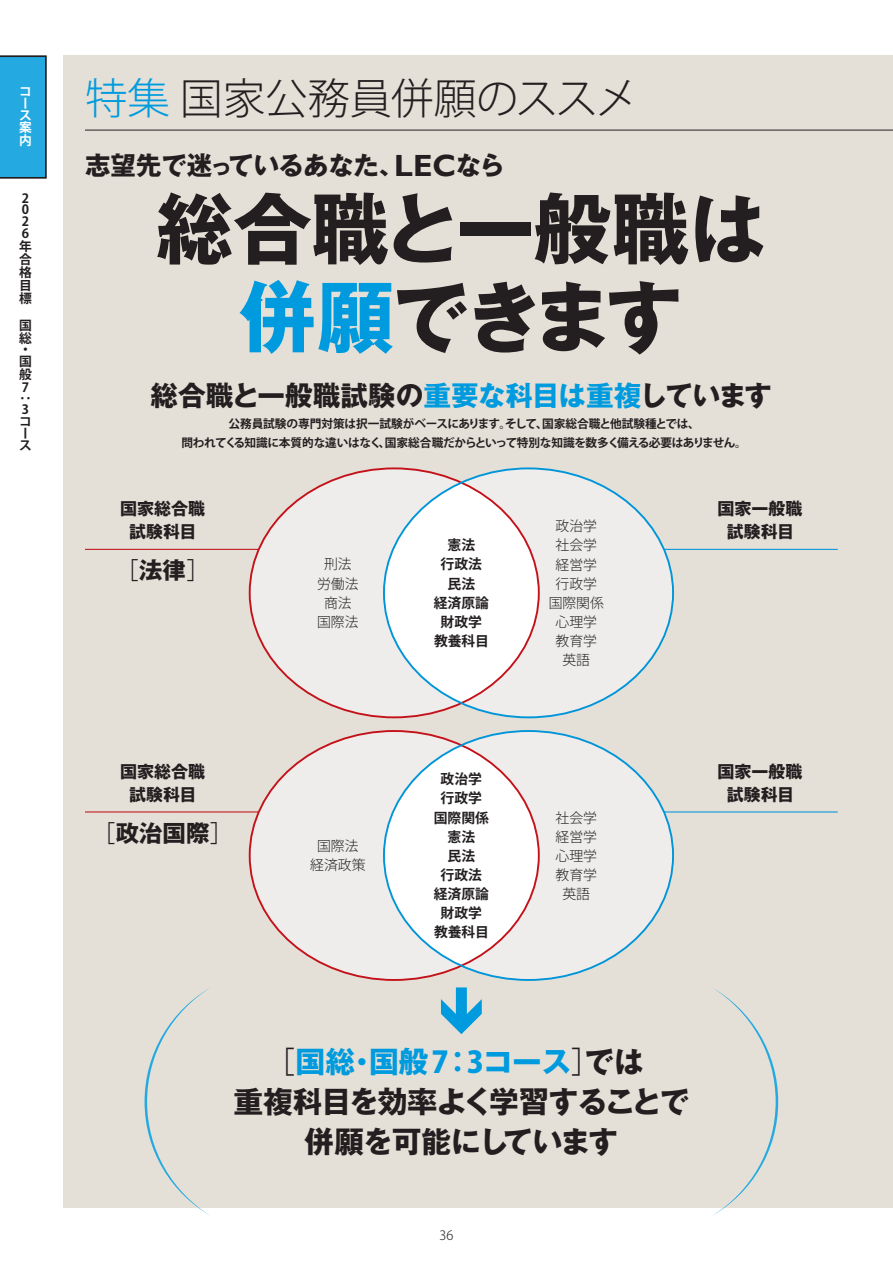
<style>
.page{position:relative;width:893px;height:1263px;background:#fff}
.page>*{position:absolute;margin:0;border:0;box-sizing:border-box;transform-origin:0 0}
.t1{font:77.55px/88.2px "Gothic MB101 Pro Bold 90 msp RKSJ H";letter-spacing:-.015em;color:#231f20;text-align:center}
.t2{font:42.45px "Koz Go Pro Light 90 msp RKSJ H";color:#231f20}
.t3{font:29.7px/40.3px "Gothic MB101 Pro Bold 90 msp RKSJ H";letter-spacing:-.03em;color:#231f20;text-align:center}
.t4{font:27.6px "Gothic MB101 Pro Bold 90 msp RKSJ H";color:#231f20}
.t5{font:25.5px "Gothic MB101 Pro Bold 90 msp RKSJ H";letter-spacing:-.01em;color:#231f20}
.t6{font:23.4px "Gothic MB101 Pro Bold 90 msp RKSJ H";color:#231f20}
.t7{font:23.4px "Gothic MB101 Pro Light 90 msp RKSJ H";color:#231f20}
.t8{font:16.95px/23.4px "Gothic MB101 Pro Bold 90 msp RKSJ H";color:#231f20;text-align:center}
.t9{font:13.8px/19.2px "Koz Go Pro Light 90 msp RKSJ H";color:#231f20;text-align:center}
.t10{font:13.8px/19.2px "Koz Go Pro Bold 90 msp RKSJ H";color:#231f20;text-align:center}
.t11{font:12.75px/13px "Koz Go Pro Bold 90 msp RKSJ H";color:#231f20}
.t12{font:12.75px/12.1px "Koz Go Pro Bold 90 msp RKSJ H";color:#fff}
.t13{font:12.75px "Koz Go Pro Light 90 msp RKSJ H";color:#231f20}
.t14{font:11.7px/18px "Koz Go Pro Bold 90 msp RKSJ H";letter-spacing:-.02em;color:#231f20;text-align:center}
.s1{color:#009bde}
.s2{font-size:21.3px}
.s3{font-family:"Gill Sans";font-weight:700;font-size:30.6px}
.s4{font-family:"Gothic MB101 Pro Bold 90 msp RKSJ H"}
.s5{font-family:"Gothic MB101 Pro Light 90 msp RKSJ H"}
.s6{font-family:"Koz Go Pro Heavy 90 msp RKSJ H";color:#009bde}
.s7{font-family:"Koz Go Pro Bold 90 msp RKSJ H";color:#009bde}
</style>
<div class="page">
<div style="left:64px;top:55px;width:829px;height:1153px;background:#e5e0d7"></div>
<hr style="left:85px;top:130px;width:808px;height:1px;background:#231f20">
<hr style="left:649px;top:549px;width:189px;height:1px;background:#0095d9">
<hr style="left:649px;top:811px;width:189px;height:2px;background:#0095d9">
<hr style="left:85px;top:549px;width:188px;height:1px;background:#c4121a">
<hr style="left:85px;top:811px;width:188px;height:2px;background:#c4121a">
<div style="left:250px;top:468px;width:289px;height:249px;background:#efedec;border-radius:50%"></div>
<div style="left:384px;top:468px;width:289px;height:249px;background:#efedec;border-radius:50%"></div>
<div style="left:384px;top:483px;width:155px;height:220px;background:#fff;border-radius:50%"></div>
<div style="left:250px;top:731px;width:289px;height:249px;background:#efedec;border-radius:50%"></div>
<div style="left:384px;top:731px;width:289px;height:249px;background:#efedec;border-radius:50%"></div>
<div style="left:384px;top:745px;width:155px;height:221px;background:#fff;border-radius:50%"></div>
<svg style="left:441px;top:987px;width:41px;height:47px"></svg>
<svg style="left:145px;top:988px;width:65px;height:227px"></svg>
<svg style="left:713px;top:988px;width:65px;height:227px"></svg>
<svg style="left:0;top:55px;width:47px;height:124px;background:#26a2d5"></svg>
<p class="t12" style="left:19px;top:87px;width:14px">コース案内</p>
<p class="t11" style="left:22px;top:194px;width:9px;line-height:11.9px;text-align:justify">2<br>0<br>2<br>6</p>
<p class="t11" style="left:19px;top:242px;width:14px">年合格目標</p>
<p class="t11" style="left:19px;top:320px;width:14px">国総</p>
<p class="t11" style="left:19px;top:345px;width:13px;line-height:11.9px">・国</p>
<p class="t11" style="left:19px;top:370px;width:14px">般<br>7</p>
<p class="t11" style="left:19px;top:395px;width:12px;line-height:10.6px">：<br>3</p>
<p class="t11" style="left:19px;top:417px;width:13px;line-height:12.3px">コース</p>
<h2 class="t2" style="left:85px;top:82px;width:554px"><span class="s1">特集</span> 国家公務員併願のススメ</h2>
<h3 class="t5" style="left:85px;top:156px;width:421px">志望先で迷<span class="s2">っ</span>ているあなた、<span class="s3">LEC</span>なら</h3>
<h1 class="t1" style="left:156px;top:196px;width:612px">総合職と一般職は<span class="s1">併願</span>できます</h1>
<h3 class="t4" style="left:151px;top:385px;width:623px">総合職と一般職試験の<span class="s1">重要な科目は重複</span>しています</h3>
<p class="t14" style="left:182px;top:417px;width:567px">公務員試験の専門対策は択一試験がベースにあります。そして、国家総合職と他試験種とでは、<br>問われてくる知識に本質的な違いはなく、国家総合職だからといって特別な知識を数多く備える必要はありません。</p>
<h3 class="t8" style="left:120px;top:499px;width:87px">国家総合職試験科目</h3>
<h3 class="t7" style="left:116px;top:561px;width:95px">［<span class="s4">法律</span>］</h3>
<h3 class="t8" style="left:120px;top:762px;width:87px">国家総合職試験科目</h3>
<h3 class="t6" style="left:92px;top:824px;width:142px"><span class="s5">［</span>政治国際<span class="s5">］</span></h3>
<p class="t9" style="left:317px;top:557px;width:43px">刑法労働法商法国際法</p>
<p class="t9" style="left:310px;top:838px;width:57px">国際法経済政策</p>
<p class="t10" style="left:434px;top:537px;width:57px">憲法<br>行政法民法<br>経済原論財政学教養科目</p>
<p class="t10" style="left:434px;top:771px;width:57px">政治学行政学国際関係憲法<br>民法<br>行政法経済原論財政学教養科目</p>
<p class="t9" style="left:549px;top:518px;width:57px">政治学社会学経営学行政学国際関係心理学教育学英語</p>
<p class="t9" style="left:555px;top:810px;width:43px">社会学経営学心理学教育学英語</p>
<h3 class="t8" style="left:717px;top:499px;width:87px">国家一般職試験科目</h3>
<h3 class="t8" style="left:717px;top:762px;width:87px">国家一般職試験科目</h3>
<h3 class="t3" style="left:233px;top:1045px;width:457px"><span class="s5">［</span><span class="s1">国総・国般</span><span class="s6">7</span><span class="s7">：</span><span class="s6">3</span><span class="s1">コース</span><span class="s5">］</span>では<br>重複科目を効率よく学習することで併願を可能にしています</h3>
<p class="t13" style="left:439px;top:1231px;width:15px">36</p>
</div>
